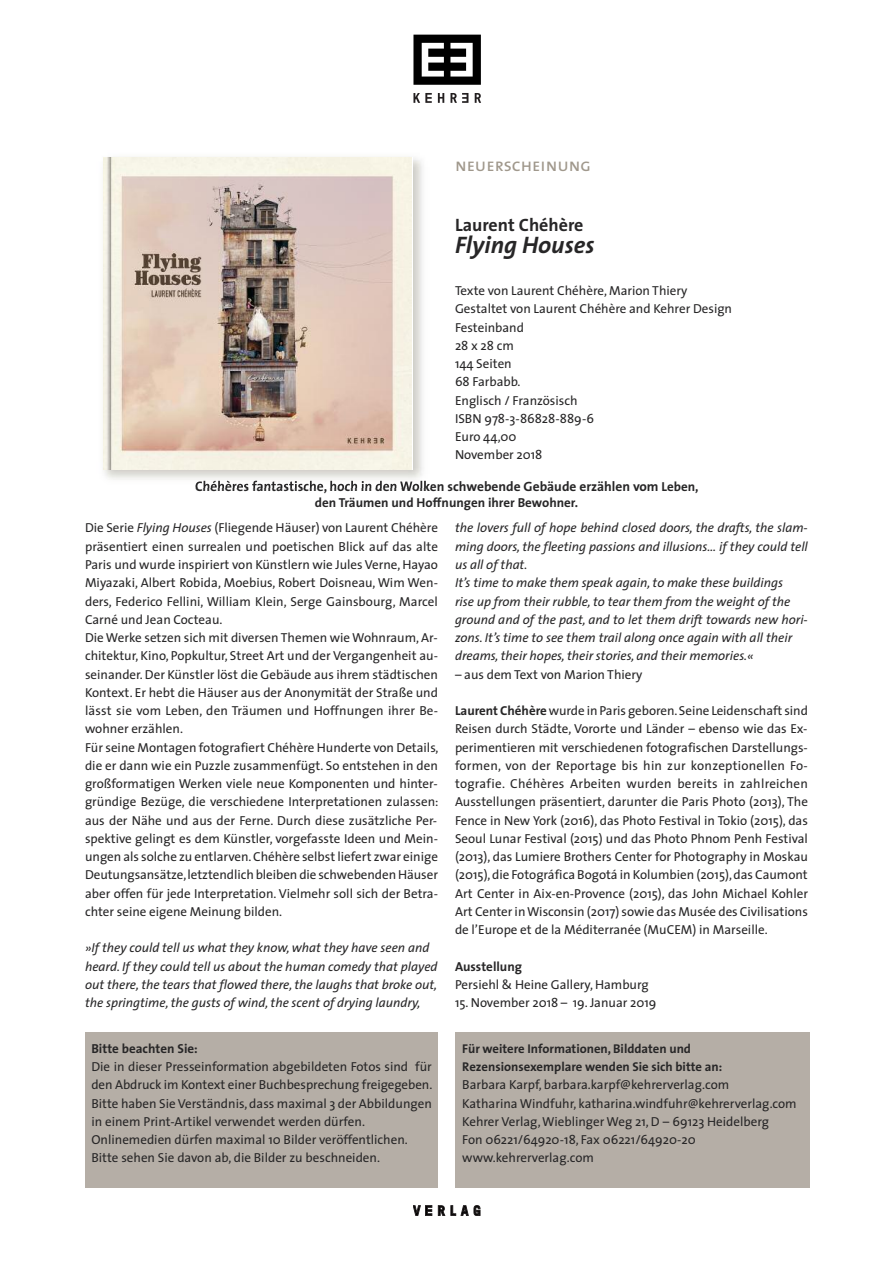
<style>
.page{position:relative;width:893px;height:1263px;background:#fff}
.page>*{position:absolute;margin:0;border:0;box-sizing:border-box;transform-origin:0 0}
.t1{font:italic 700 24px "The Sans";color:#272627}
.t2{font:18px "The Sans Caps";color:#a0988c}
.t3{font:700 18px "The Sans";color:#272627}
.t4{font:700 13.5px "The Sans";color:#272627}
.t5{font:13.05px/18.3px "The Sans";color:#272627}
.t6{font:italic 13.05px/18.3px "The Sans";color:#272627}
.t7{font:700 13.05px "The Sans";color:#272627}
.t8{font:700 12.75px/18.3px "The Sans";color:#272627}
.s1{font-size:13.05px}
.s2{font-style:italic}
.s3{font-weight:700}
</style>
<div class="page">
<svg style="left:475px;top:93px;width:6px;height:10px"></svg>
<svg style="left:413px;top:93px;width:19px;height:10px"></svg>
<svg style="left:438px;top:93px;width:6px;height:10px"></svg>
<svg style="left:450px;top:93px;width:18px;height:10px"></svg>
<svg style="left:413px;top:35px;width:68px;height:50px"></svg>
<svg style="left:438px;top:1205px;width:7px;height:11px"></svg>
<svg style="left:451px;top:1205px;width:29px;height:11px"></svg>
<svg style="left:413px;top:1205px;width:19px;height:11px"></svg>
<img style="left:103px;top:158px;width:328px;height:330px">
<img style="left:195px;top:481px;width:93px;height:7px">
<img style="left:103px;top:157px;width:308px;height:312px">
<div style="left:85px;top:1032px;width:353px;height:155px;background:#b5aea6"></div>
<div style="left:455px;top:1032px;width:354px;height:155px;background:#b5aea6"></div>
<h2 class="t2" style="left:455px;top:159px;width:138px">neuerscheinung</h2>
<h2 class="t3" style="left:455px;top:218px;width:130px">Laurent Chéhère</h2>
<h1 class="t1" style="left:455px;top:236px;width:141px">Flying Houses</h1>
<p class="t5" style="left:455px;top:283px;width:279px">Texte von Laurent Chéhère, Marion Thiery<br>Gestaltet von Laurent Chéhère and Kehrer Design<br>Festeinband<br>28x28cm<br>144 Seiten<br>68 Farbabb.<br>Englisch / Französisch<br>ISBN 978-3-86828-889-6<br>Euro 44,00<br>November 2018</p>
<p class="t4" style="left:195px;top:481px;width:505px">Chéhères fantastische, hoch in den Wolken schwebende Gebäude erzählen vom <span class="s1">Leben,</span></p>
<p class="t7" style="left:315px;top:497px;width:265px">den Träumen und Hoffnungen ihrer Bewohner.</p>
<p class="t5" style="left:85px;top:520px;width:355px">Die Serie <span class="s2">Flying Houses</span> (Fliegende Häuser) von Laurent Chéhère präsentiert einen surrealen und poetischen Blick auf das alte Paris und wurde inspiriert von Künstlern wie Jules Verne,Hayao Miyazaki, Albert Robida, Moebius, Robert Doisneau, Wim Wen&shy;ders, Federico Fellini, William Klein, Serge Gainsbourg, Marcel Carné und Jean Cocteau.<br>Die Werke setzen sich mit diversen Themen wie Wohnraum,Ar&shy;chitektur, Kino, Popkultur, Street Art und der Vergangenheit au&shy;seinander. Der Künstler löst die Gebäude aus ihrem städtischen Kontext. Er hebt die Häuser aus der Anonymität der Straße und lässt sie vom Leben, den Träumen und Hoffnungen ihrer Be&shy;wohner erzählen.<br>Für seine Montagen fotografiert Chéhère Hunderte von Details, die er dann wie ein Puzzle zusammenfügt. So entstehen in den großformatigen Werken viele neue Komponenten und hinter&shy;gründige Bezüge, die verschiedene Interpretationen zulassen: aus der Nähe und aus der Ferne. Durch diese zusätzliche Per&shy;spektive gelingt es dem Künstler, vorgefasste Ideen und Mein&shy;ungen als solche zu entlarven.Chéhère selbst liefert zwar einige Deutungsansätze,letztendlich bleiben die schwebendenHäuser aber offen für jede Interpretation. Vielmehr soll sich der Betra&shy;chter seine eigene Meinung bilden.</p>
<p class="t6" style="left:85px;top:940px;width:354px">»If they could tell us what they know, what they have seen and heard. If they could tell us about the human comedy that played out there, the tears that flowed there, the laughs that broke out, the springtime, the gusts of wind, the scent of drying laundry,</p>
<p class="t7" style="left:91px;top:1043px;width:108px">Bitte beachten Sie:</p>
<p class="t5" style="left:91px;top:1059px;width:342px">Die in dieser Presseinformation abgebildeten Fotos sind für den Abdruck im Kontext einer Buchbesprechung freigegeben.<br>Bitte haben Sie Verständnis, dass maximal 3 der Abbildungen in einem Print-Artikel verwendet werden dürfen.<br>Onlinemedien dürfen maximal 10 Bilder veröffentlichen.<br>Bitte sehen Sie davon ab, die Bilder zu beschneiden.</p>
<p class="t6" style="left:455px;top:520px;width:354px">the lovers full of hope behind closed doors, the drafts, the slam&shy;ming doors, the fleeting passions and illusions… if they could tell us all of that.<br>It’s time to make them speak again, to make these buildings<br>rise up from their rubble, to tear them from the weight of the ground and of the past, and to let them drift towards new hori&shy;zons. It’s time to see them trail along once again with all their dreams, their hopes, their stories, and their memories.«</p>
<p class="t5" style="left:455px;top:666px;width:189px">– aus dem Text von Marion Thiery</p>
<p class="t5" style="left:455px;top:703px;width:354px;text-align:justify"><span class="s3">Laurent Chéhère</span>wurde in Paris geboren.Seine Leidenschaft sind Reisen durch Städte, Vororte und Länder – ebenso wie das Ex&shy;perimentieren mit verschiedenen fotografischen Darstellungs&shy;formen, von der Reportage bis hin zur konzeptionellen Fo&shy;tografie. Chéhères Arbeiten wurden bereits in zahlreichen Ausstellungen präsentiert, darunter die Paris Photo (2013), The Fence in New York (2016), das Photo Festival in Tokio (2015), das Seoul Lunar Festival (2015) und das Photo Phnom Penh Festival (2013), das Lumiere Brothers Center for Photography in Moskau (2015),die Fotográfica Bogotá in Kolumbien (2015),das Caumont Art Center in Aix-en-Provence (2015), das John Michael Kohler Art Center inWisconsin (2017) sowie das Musée des Civilisations de l’Europe et de la Méditerranée (MuCEM) in Marseille.</p>
<p class="t7" style="left:455px;top:961px;width:69px">Ausstellung</p>
<p class="t5" style="left:455px;top:976px;width:195px">Persiehl &amp; Heine Gallery, Hamburg</p>
<p class="t5" style="left:455px;top:995px;width:203px">15. November 2018 – 19. Januar 2019</p>
<p class="t8" style="left:462px;top:1040px;width:261px">Für weitere Informationen, Bilddaten und<br>Rezensionsexemplare wenden Sie sich bitte an:</p>
<p class="t5" style="left:462px;top:1077px;width:336px">Barbara Karpf, barbara.karpf@kehrerverlag.com<br>Katharina Windfuhr, katharina.windfuhr@kehrerverlag.com Kehrer Verlag,Wieblinger Weg 21, D – 69123 Heidelberg<br>Fon 06221/64920-18, Fax 06221/64920-20 www.kehrerverlag.com</p>
</div>
